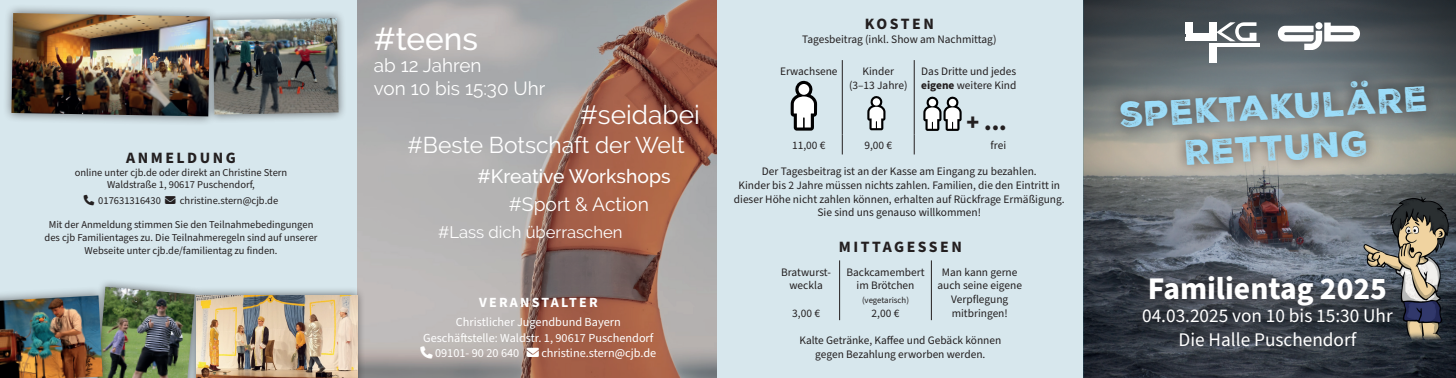
<style>
.page{position:relative;width:1456px;height:378px;background:#fff}
.page>*{position:absolute;margin:0;border:0;box-sizing:border-box;transform-origin:0 0}
.t1{font:34.12px/40.9px "Nexa Rust Sans Black 2";color:#9cdcf8;text-align:center}
.t2{font:700 31.5px "Source Sans Pro";color:#fff}
.t3{font:500 31.5px "Raleway";color:#fff}
.t4{font:26.25px "Raleway";color:#fff}
.t5{font:900 23.62px "Source Sans Pro";color:#231f20}
.t6{font:22.75px "Raleway";color:#fff}
.t7{font:19.25px/23.1px "Source Sans Pro";color:#fff;text-align:center}
.t8{font:500 19.25px "Raleway";color:#fff}
.t9{font:19.25px "Raleway";color:#fff}
.t10{font:18.9px/22.7px "Raleway";color:#fff}
.t11{font:16.62px "Raleway";color:#fff}
.t12{font:700 15.75px "Source Sans Pro";letter-spacing:.16em;color:#231f20}
.t13{font:700 14px "Source Sans Pro";letter-spacing:.16em;color:#fff}
.t14{font:12.25px "Source Sans Pro";color:#fff}
.t15{font:11.38px/13.7px "Source Sans Pro";color:#231f20;text-align:center}
.t16{font:10.5px/12.6px "Source Sans Pro";color:#231f20;text-align:center}
.t17{font:8.75px "Source Sans Pro";color:#231f20}
.s1{font-weight:700}
</style>
<div class="page">
<img style="left:1084px;top:0;width:372px;height:377px">
<div style="left:0;top:0;width:1084px;height:377px;background:#d7e7ed"></div>
<div style="left:90px;top:278px;width:112px;height:99px;background:#231f20;opacity:.6"></div>
<img style="left:112px;top:286px;width:76px;height:91px">
<div style="left:204px;top:9px;width:143px;height:114px;background:#231f20;opacity:.6"></div>
<img style="left:219px;top:18px;width:120px;height:96px">
<img style="left:357px;top:0;width:360px;height:377px">
<div style="left:2px;top:4px;width:217px;height:121px;background:#231f20;opacity:.6"></div>
<img style="left:11px;top:13px;width:199px;height:103px">
<div style="left:0;top:285px;width:112px;height:92px;background:#231f20;opacity:.6"></div>
<img style="left:0;top:295px;width:103px;height:82px">
<hr style="left:839px;top:260px;width:1px;height:59px;background:#231f20">
<hr style="left:931px;top:260px;width:1px;height:59px;background:#231f20">
<hr style="left:842px;top:60px;width:1px;height:74px;background:#231f20">
<hr style="left:914px;top:60px;width:1px;height:74px;background:#231f20">
<svg style="left:842px;top:134px;width:1px;height:20px"></svg>
<svg style="left:914px;top:134px;width:1px;height:20px"></svg>
<svg style="left:791px;top:80px;width:26px;height:50px"></svg>
<div style="left:798px;top:84px;width:11px;height:11px;background:#fff;border-radius:50%"></div>
<svg style="left:867px;top:96px;width:18px;height:34px"></svg>
<div style="left:873px;top:98px;width:7px;height:7px;background:#fff;border-radius:50%"></div>
<svg style="left:923px;top:96px;width:39px;height:35px"></svg>
<div style="left:949px;top:99px;width:7px;height:7px;background:#fff;border-radius:50%"></div>
<svg style="left:1278px;top:22px;width:82px;height:27px"></svg>
<div style="left:1315px;top:22px;width:7px;height:7px;background:#fff;border-radius:50%"></div>
<div style="left:1108px;top:68px;width:332px;height:110px;background:#231f20;opacity:.75"></div>
<hr style="left:1217px;top:43px;width:42px;height:3px;background:#fff">
<svg style="left:1217px;top:22px;width:40px;height:19px"></svg>
<div style="left:1210px;top:22px;width:7px;height:19px;background:#fff"></div>
<div style="left:1210px;top:43px;width:7px;height:20px;background:#fff"></div>
<hr style="left:1186px;top:38px;width:24px;height:3px;background:#fff">
<hr style="left:1186px;top:33px;width:22px;height:3px;background:#fff">
<div style="left:1186px;top:22px;width:7px;height:12px;background:#fff"></div>
<svg style="left:1127px;top:260px;width:280px;height:101px;background:#3f454e"></svg>
<div style="left:188px;top:286px;width:177px;height:91px;background:#231f20;opacity:.6"></div>
<img style="left:196px;top:294px;width:161px;height:83px">
<svg style="left:420px;top:346px;width:13px;height:12px"></svg>
<h3 class="t12" style="left:126px;top:147px;width:111px">ANMELDUNG</h3>
<p class="t16" style="left:75px;top:166px;width:214px">online unter cjb.de oder direkt an Christine Stern<br>Waldstraße 1, 90617 Puschendorf,</p>
<p class="t16" style="left:98px;top:194px;width:181px">017631316430 → christine.stern@cjb.de</p>
<p class="t16" style="left:45px;top:218px;width:275px">Mit der Anmeldung stimmen Sie den Teilnahmebedingungen des cjb Familientages zu. Die Teilnahmeregeln sind auf unserer<br>Webseite unter cjb.de/familientag zu finden.</p>
<h2 class="t3" style="left:374px;top:20px;width:106px">#teens</h2>
<h3 class="t10" style="left:374px;top:54px;width:173px">ab 12 Jahren<br>von 10 bis 15:30 Uhr</h3>
<h3 class="t6" style="left:407px;top:131px;width:279px">#Beste Botschaft der Welt</h3>
<h3 class="t8" style="left:477px;top:165px;width:195px">#Kreative Workshops</h3>
<h3 class="t4" style="left:580px;top:99px;width:121px">#seidabei</h3>
<h3 class="t9" style="left:509px;top:192px;width:142px">#Sport &amp; Action</h3>
<h3 class="t11" style="left:438px;top:222px;width:186px">#Lass dich überraschen</h3>
<p class="t13" style="left:479px;top:292px;width:120px">VERANSTALTER</p>
<p class="t14" style="left:456px;top:313px;width:166px">Christlicher Jugendbund Bayern</p>
<p class="t14" style="left:423px;top:328px;width:232px">Geschäftstelle: Waldstr. 1, 90617 Puschendorf</p>
<p class="t14" style="left:435px;top:344px;width:223px">09101- 90 20 640 → christine.stern@cjb.de</p>
<h3 class="t12" style="left:865px;top:13px;width:71px">KOSTEN</h3>
<p class="t15" style="left:802px;top:33px;width:196px">Tagesbeitrag (inkl. Show am Nachmittag)</p>
<p class="t15" style="left:780px;top:65px;width:59px">Erwachsene</p>
<p class="t15" style="left:849px;top:65px;width:60px">Kinder (3–13 Jahre)</p>
<p class="t15" style="left:921px;top:65px;width:97px;text-align:left">Das Dritte und jedes <span class="s1">eigene</span> weitere Kind</p>
<h3 class="t5" style="left:967px;top:106px;width:42px">+ ...</h3>
<p class="t15" style="left:792px;top:138px;width:35px">11,00 €</p>
<p class="t15" style="left:864px;top:138px;width:29px">9,00 €</p>
<p class="t15" style="left:991px;top:138px;width:17px">frei</p>
<p class="t15" style="left:734px;top:165px;width:332px">Der Tagesbeitrag ist an der Kasse am Eingang zu bezahlen.<br>Kinder bis 2 Jahre müssen nichts zahlen. Familien, die den Eintritt in dieser Höhe nicht zahlen können, erhalten auf Rückfrage Ermäßigung.<br>Sie sind uns genauso willkommen!</p>
<h3 class="t12" style="left:839px;top:235px;width:125px">MITTAGESSEN</h3>
<p class="t15" style="left:937px;top:265px;width:86px">Man kann gerne auch seine eigene<br>Verpflegung mitbringen!</p>
<p class="t15" style="left:799px;top:333px;width:203px">Kalte Getränke, Kaffee und Gebäck können gegen Bezahlung erworben werden.</p>
<p class="t15" style="left:846px;top:265px;width:80px">Backcamembert im Brötchen</p>
<p class="t17" style="left:862px;top:293px;width:48px">(vegetarisch)</p>
<p class="t15" style="left:872px;top:306px;width:29px">2,00 €</p>
<p class="t15" style="left:781px;top:265px;width:51px">Bratwurst&shy;weckla</p>
<p class="t15" style="left:792px;top:306px;width:29px">3,00 €</p>
<h1 class="t1" style="left:1119px;top:94px;width:310px;rotate:-3deg">spektakuläre<br>Rettung</h1>
<h2 class="t2" style="left:1148px;top:267px;width:241px">Familientag 2025</h2>
<h3 class="t7" style="left:1142px;top:304px;width:252px">04.03.2025 von 10 bis 15:30 Uhr<br>Die Halle Puschendorf</h3>
</div>
